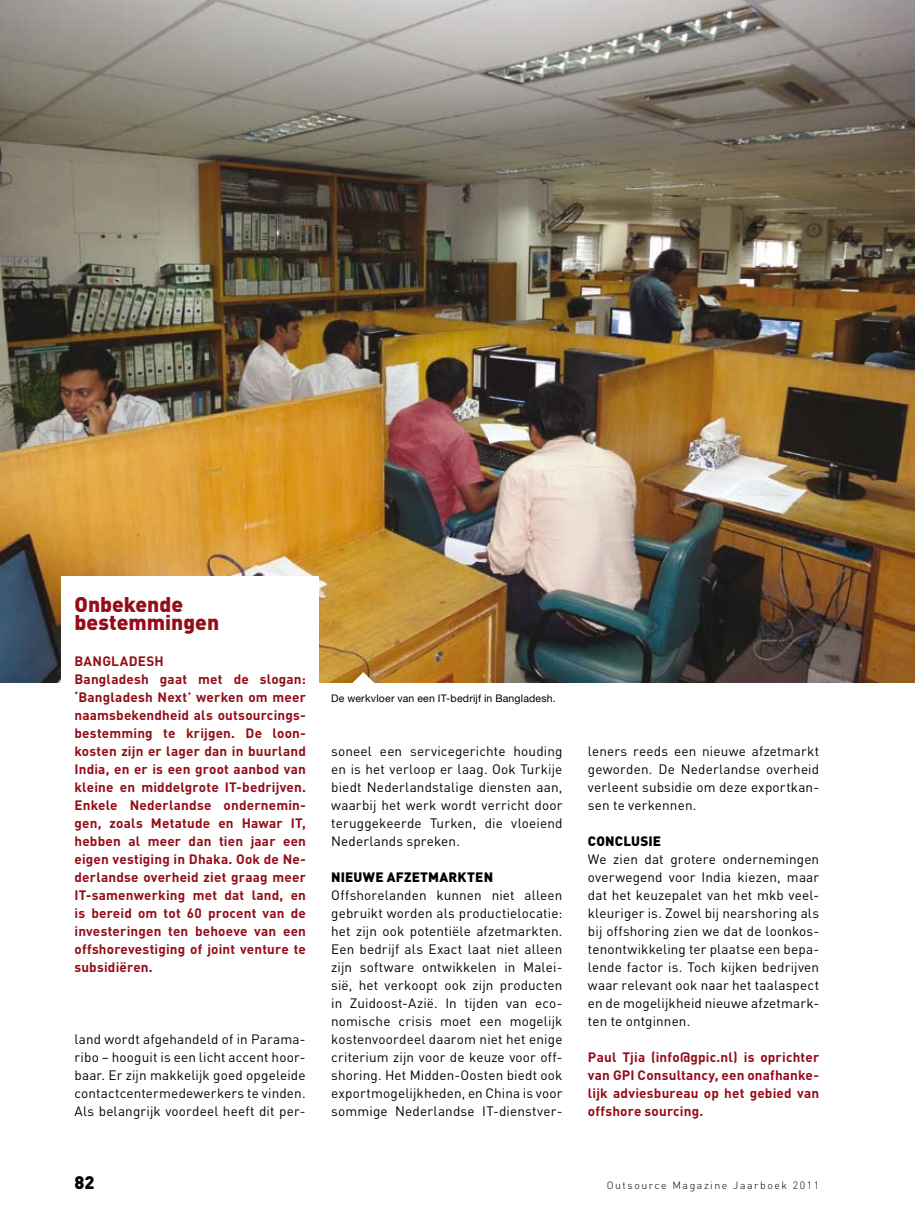
<style>
.page{position:relative;width:915px;height:1212px;background:#fff}
.page>*{position:absolute;margin:0;border:0;box-sizing:border-box;transform-origin:0 0}
.t1{font:900 21px/18px "DIN";color:#940d18}
.t2{font:900 18px "DIN";color:#000}
.t3{font:13.5px/18px "DIN";letter-spacing:.01em;color:#000;text-align:justify}
.t4{font:700 13.5px/18px "DIN";letter-spacing:.01em;color:#940d18;text-align:justify}
.t5{font:900 13.5px "DIN";letter-spacing:.015em;color:#000}
.t6{font:10.5px "Helvetica Neue LT";letter-spacing:.02em;color:#000}
.t7{font:300 10.5px "DIN";letter-spacing:.15em;color:#000}
</style>
<div class="page">
<img style="left:0;top:0;width:914px;height:683px">
<svg style="left:351px;top:672px;width:24px;height:11px"></svg>
<div style="left:62px;top:576px;width:256px;height:432px;background:#fff"></div>
<h1 class="t1" style="left:74px;top:594px;width:146px">ONBEKENDE<br>BESTEMMINGEN</h1>
<p class="t4" style="left:74px;top:652px;width:233px;text-align:left">Bangladesh<br>Bangladesh gaat met de slogan: ‘Bangladesh Next’ werken om meer naamsbekendheid als outsourcings&shy;bestemming te krijgen. De loon&shy;kosten zijn er lager dan in buurland<br>India, en er is een groot aanbod van kleine en middelgrote IT-bedrijven.<br>Enkele Nederlandse ondernemin&shy;gen, zoals Metatude en Hawar IT, hebben al meer dan tien jaar een eigen vestiging in Dhaka. Ook de Ne&shy;derlandse overheid ziet graag meer<br>IT-samenwerking met dat land, en is bereid om tot 60 procent van de investeringen ten behoeve van een offshorevestiging of joint venture te subsidiëren.</p>
<p class="t3" style="left:74px;top:1030px;width:233px">land wordt afgehandeld of in Parama&shy;ribo – hooguit is een licht accent hoor&shy;baar. Er zijn makkelijk goed opgeleide contactcentermedewerkers te vinden.<br>Als belangrijk voordeel heeft dit per-</p>
<p class="t6" style="left:331px;top:692px;width:226px">De werkvloer van een IT-bedrijf in Bangladesh.</p>
<p class="t3" style="left:331px;top:742px;width:233px">soneel een servicegerichte houding en is het verloop er laag. Ook Turkije biedt Nederlandstalige diensten aan, waarbij het werk wordt verricht door teruggekeerde Turken, die vloeiend Nederlands spreken.</p>
<p class="t5" style="left:331px;top:868px;width:163px">NIEUWE AFZETMARKTEN</p>
<p class="t3" style="left:331px;top:886px;width:233px">Offshorelanden kunnen niet alleen gebruikt worden als productielocatie: het zijn ook potentiële afzetmarkten.<br>Een bedrijf als Exact laat niet alleen zijn software ontwikkelen in Malei&shy;sië, het verkoopt ook zijn producten in Zuidoost-Azië. I n tijden van eco&shy;nomische crisis moet een mogelijk kostenvoordeel daarom niet het enige criterium zijn voor de keuze voor off&shy;shoring. Het Midden-Oosten biedt ook exportmogelijkheden, en China is voor sommige Nederlandse IT-dienstver-</p>
<p class="t3" style="left:587px;top:742px;width:233px">leners reeds een nieuwe afzetmarkt geworden. De Nederlandse overheid verleent subsidie om deze exportkan&shy;sen te verkennen.</p>
<p class="t5" style="left:587px;top:832px;width:75px">CONCLUSIE</p>
<p class="t3" style="left:587px;top:850px;width:233px">We zien dat grotere ondernemingen overwegend voor I ndia kiezen, maar dat het keuzepalet van het mkb veel&shy;kleuriger is. Zowel bij nearshoring als bij offshoring zien we dat de loonkos&shy;tenontwikkeling ter plaatse een bepa&shy;lende factor is. Toch kijken bedrijven waar relevant ook naar het taalaspect en de mogelijkheid nieuwe afzetmark&shy;ten te ontginnen.</p>
<p class="t4" style="left:587px;top:1047px;width:233px">Paul Tjia (info@gpic.nl) is oprichter van GPI Consultancy, een onafhanke&shy;lijk adviesbureau op het gebied van offshore sourcing.</p>
<h2 class="t2" style="left:74px;top:1170px;width:22px">82</h2>
<p class="t7" style="left:606px;top:1178px;width:214px">Outsource Magazine Jaarboek 2011</p>
</div>
